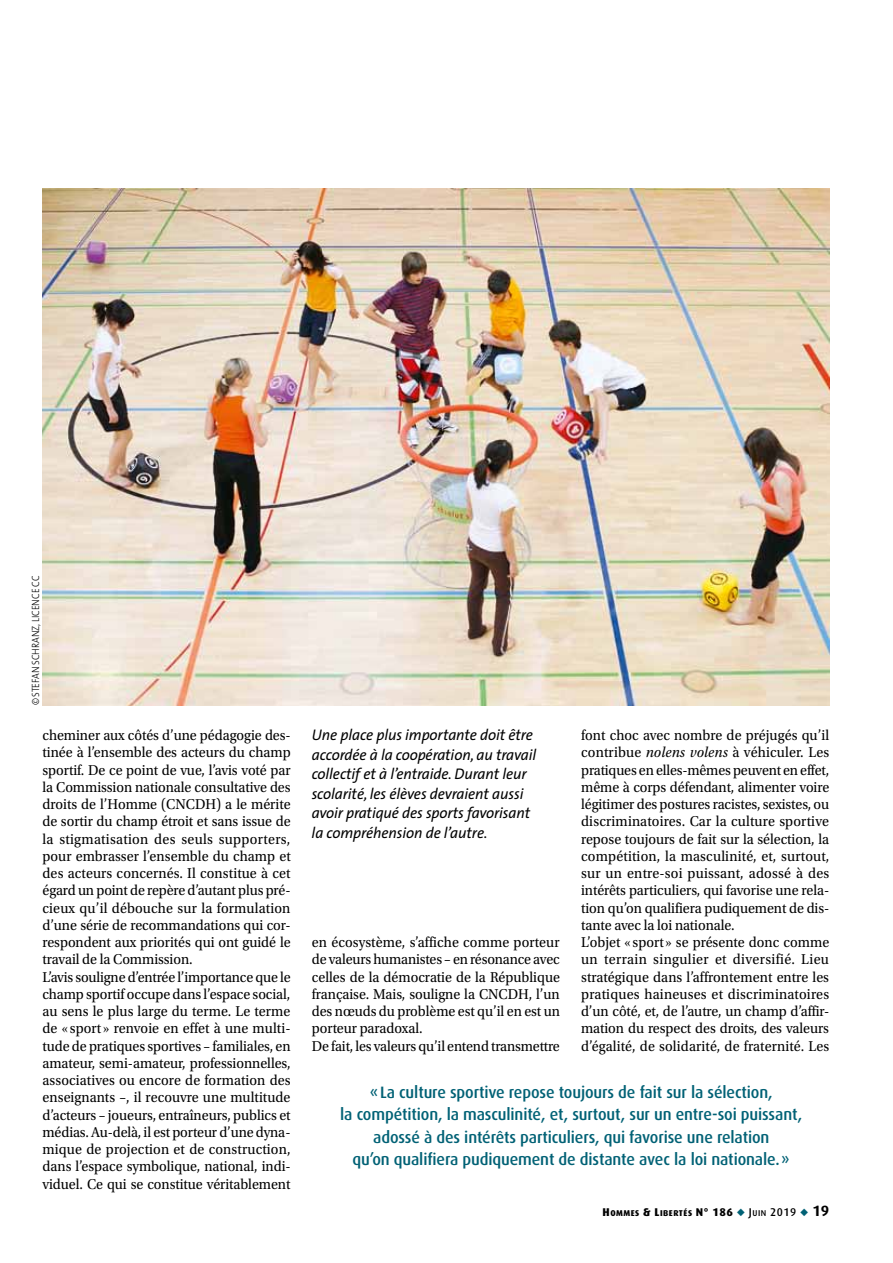
<style>
.page{position:relative;width:893px;height:1263px;background:#fff}
.page>*{position:absolute;margin:0;border:0;box-sizing:border-box;transform-origin:0 0}
.t1{font:500 16.5px/22.5px "Dax";letter-spacing:-.01em;color:#006175;text-align:center}
.t2{font:italic 15.45px/19.5px "The Sans";letter-spacing:-.005em;color:#000}
.t3{font:15px/17.2px "Utopia Std";letter-spacing:-.005em;color:#000;scale:.94 1}
.t4{font:300 10.5px "The Sans";color:#000;scale:.89 1}
.t5{font:800 8.4px "Dax";letter-spacing:.06em;color:#000}
.s1{font-style:italic}
.s2{font-size:11.25px}
.s3{color:#006175}
.s4{font-weight:500;font-size:11.25px}
.s5{font-weight:500}
.s6{font-weight:700;font-size:15px}
</style>
<div class="page">
<img style="left:43px;top:189px;width:786px;height:516px">
<p class="t4" style="left:27px;top:705px;width:147px;rotate:-90deg">© Stefan Schranz, licence CC</p>
<p class="t3" style="left:43px;top:727px;width:266px">cheminer aux côtés d’une pédagogie des&shy;tinée à l’ensemble des acteurs du champ sportif. De ce point de vue, l’avis voté par la Commission nationale consultative des droits de l’Homme (CNCDH) a le mérite de sortir du champ étroit et sans issue de la stigmatisation des seuls supporters, pour embrasser l’ensemble du champ et des acteurs concernés. Il constitue à cet égard un point de repère d’autant plus pré&shy;cieux qu’il débouche sur la formulation d’une série de recommandations qui cor&shy;respondent aux priorités qui ont guidé le travail de la Commission.<br>L’avis souligne d’entrée l’importance que le champ sportif occupe dans l’espace social, au sens le plus large du terme. Le terme de « sport » renvoie en effet à une multi&shy;tude de pratiques sportives – familiales, en amateur, semi-amateur, professionnelles, associatives ou encore de formation des enseignants –, il recouvre une multitude d’acteurs – joueurs, entraîneurs, publics et médias. Au-delà, il est porteur d’une dyna&shy;mique de projection et de construction, dans l’espace symbolique, national, indi&shy;viduel. Ce qui se constitue véritablement</p>
<p class="t2" style="left:312px;top:725px;width:226px">Une place plus importante doit être accordée à la coopération, au travail collectif et à l’entraide. Durant leur scolarité, les élèves devraient aussi avoir pratiqué des sports favorisant la compréhension de l’autre.</p>
<p class="t3" style="left:312px;top:934px;width:266px">en écosystème, s’affiche comme porteur de valeurs humanistes – en résonance avec celles de la démocratie de la République française. Mais, souligne la CNCDH, l’un des nœuds du problème est qu’il en est un porteur paradoxal.<br>De fait, les valeurs qu’il entend transmettre</p>
<p class="t3" style="left:581px;top:727px;width:266px">font choc avec nombre de préjugés qu’il contribue <span class="s1">nolens volens</span> à véhiculer. Les pratiques en elles-mêmes peuvent en effet, même à corps défendant, alimenter voire légitimer des postures racistes, sexistes, ou discriminatoires. Car la culture sportive repose toujours de fait sur la sélection, la compétition, la masculinité, et, surtout, sur un entre-soi puissant, adossé à des intérêts particuliers, qui favorise une rela&shy;tion qu’on qualifiera pudiquement de dis&shy;tante avec la loi nationale.<br>L’objet « sport » se présente donc comme un terrain singulier et diversifié. Lieu stratégique dans l’affrontement entre les pratiques haineuses et discriminatoires d’un côté, et, de l’autre, un champ d’affir&shy;mation du respect des droits, des valeurs d’égalité, de solidarité, de fraternité. Les</p>
<p class="t1" style="left:340px;top:1081px;width:464px">«La culture sportive repose toujours de fait sur la sélection,<br>la compétition, la masculinité, et, surtout, sur un entre-soi puissant, adossé à des intérêts particuliers, qui favorise une relation<br>qu’on qualifiera pudiquement de distante avec la loi nationale.»</p>
<p class="t5" style="left:603px;top:1208px;width:228px"><span class="s2">H</span>OMMES <span class="s2">&amp; L</span>IBERTÉS <span class="s2">N° 186</span> <span class="s3">◆</span> <span class="s4">J</span><span class="s5">uin</span> <span class="s4">2019</span> <span class="s3">◆</span> <span class="s6">19</span></p>
</div>
